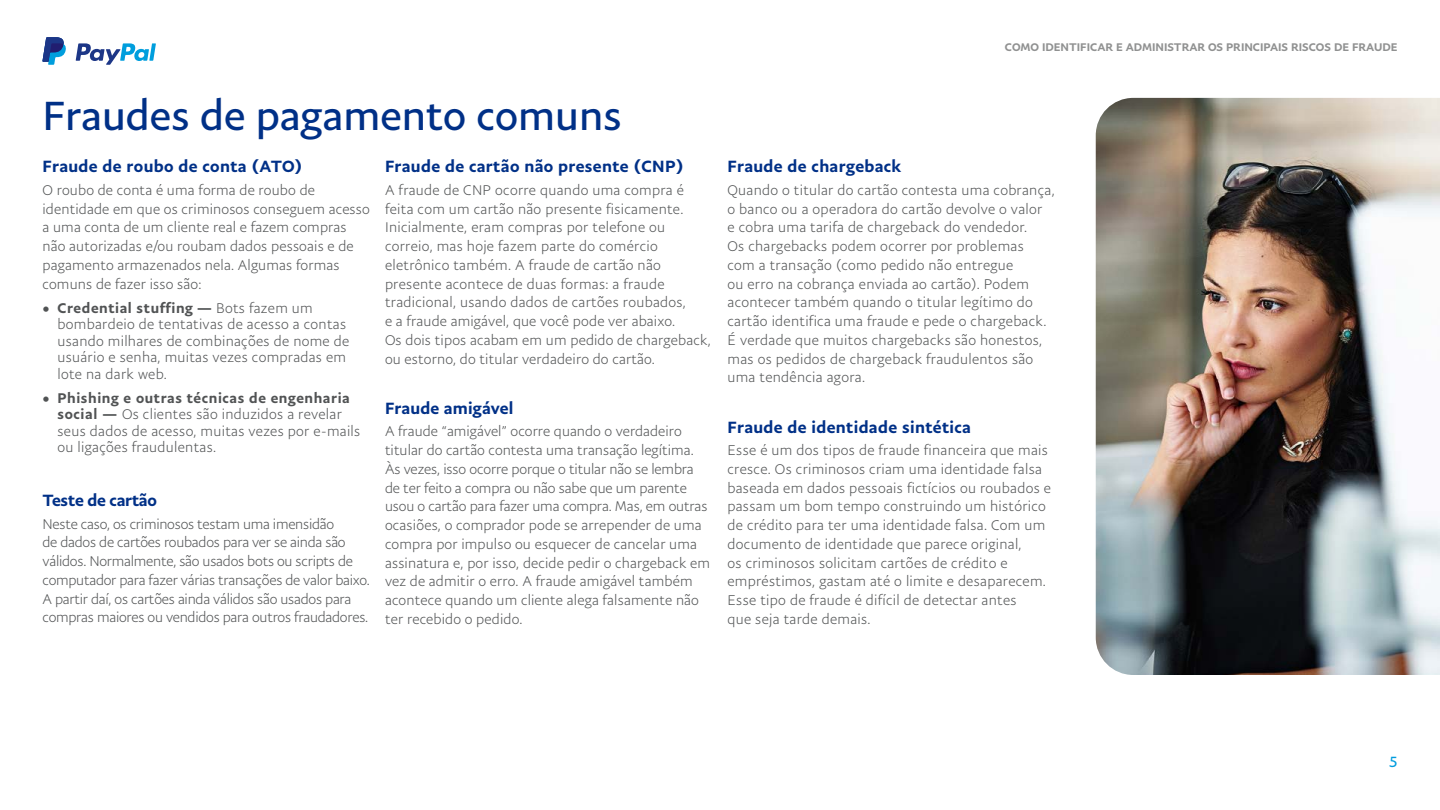
<style>
.page{position:relative;width:1440px;height:810px;background:#fff}
.page>*{position:absolute;margin:0;border:0;box-sizing:border-box;transform-origin:0 0}
.t1{font:41.25px "Pay Pal Sans Big";color:#003087}
.t2{font:500 16.5px "Pay Pal Sans Big";letter-spacing:.02em;color:#003087}
.t3{font:500 16.5px "Pay Pal Sans Big";letter-spacing:-.015em;color:#003087}
.t4{font:15px "Pay Pal Sans Big";color:#009cde}
.t5{font:300 14.25px/18.8px "Pay Pal Sans Big";letter-spacing:.02em;color:#515354}
.t6{font:300 14.25px/18.8px "Pay Pal Sans Big";letter-spacing:-.015em;color:#515354}
.t7{font:500 11.25px "Pay Pal Sans Big";color:#909191}
.s1{font-weight:500}
</style>
<div class="page">
<svg style="left:76px;top:43px;width:80px;height:22px"></svg>
<svg style="left:43px;top:37px;width:23px;height:28px"></svg>
<img style="left:1096px;top:98px;width:344px;height:577px">
<p class="t7" style="left:1005px;top:40px;width:394px">COMO IDENTIFICAR E ADMINISTRAR OS PRINCIPAIS RISCOS DE FRAUDE</p>
<h1 class="t1" style="left:43px;top:90px;width:581px">Fraudes de pagamento comuns</h1>
<p class="t2" style="left:43px;top:156px;width:262px">Fraude de roubo de conta (ATO)</p>
<p class="t5" style="left:43px;top:180px;width:329px">O roubo de conta é uma forma de roubo de identidade em que os criminosos conseguem acesso a uma conta de um cliente real e fazem compras não autorizadas e/ou roubam dados pessoais e de pagamento armazenados nela. Algumas formas comuns de fazer isso são:</p>
<p class="t5" style="left:58px;top:299px;width:293px;line-height:16.5px;text-indent:-15px"><span class="s1">• Credential stuffing —</span> Bots fazem um bombardeio de tentativas de acesso a contas usando milhares de combinações de nome de usuário e senha, muitas vezes compradas em lote na dark web.</p>
<p class="t5" style="left:58px;top:389px;width:304px;line-height:16.5px;text-indent:-15px"><span class="s1">• Phishing e outras técnicas de engenharia social —</span> Os clientes são induzidos a revelar seus dados de acesso, muitas vezes por e-mails ou ligações fraudulentas.</p>
<p class="t2" style="left:385px;top:156px;width:300px">Fraude de cartão não presente (CNP)</p>
<p class="t5" style="left:385px;top:180px;width:327px">A fraude de CNP ocorre quando uma compra é feita com um cartão não presente fisicamente.<br>Inicialmente, eram compras por telefone ou correio, mas hoje fazem parte do comércio eletrônico também. A fraude de cartão não presente acontece de duas formas: a fraude tradicional, usando dados de cartões roubados,<br>e a fraude amigável, que você pode ver abaixo.<br>Os dois tipos acabam em um pedido de chargeback, ou estorno, do titular verdadeiro do cartão.</p>
<p class="t2" style="left:385px;top:398px;width:130px">Fraude amigável</p>
<p class="t5" style="left:385px;top:422px;width:327px">A fraude “amigável” ocorre quando o verdadeiro titular do cartão contesta uma transação legítima.<br>Às vezes, isso ocorre porque o titular não se lembra de ter feito a compra ou não sabe que um parente usou o cartão para fazer uma compra. Mas, em outras ocasiões, o comprador pode se arrepender de uma compra por impulso ou esquecer de cancelar uma assinatura e, por isso, decide pedir o chargeback em vez de admitir o erro. A fraude amigável também acontece quando um cliente alega falsamente não ter recebido o pedido.</p>
<p class="t3" style="left:43px;top:490px;width:116px">Teste de cartão</p>
<p class="t6" style="left:43px;top:514px;width:329px">Neste caso, os criminosos testam uma imensidão<br>de dados de cartões roubados para ver se ainda são válidos. Normalmente, são usados bots ou scripts de computador para fazer várias transações de valor baixo.<br>A partir daí, os cartões ainda válidos são usados para compras maiores ou vendidos para outros fraudadores.</p>
<p class="t2" style="left:728px;top:156px;width:175px">Fraude de chargeback</p>
<p class="t5" style="left:728px;top:180px;width:329px">Quando o titular do cartão contesta uma cobrança, o banco ou a operadora do cartão devolve o valor<br>e cobra uma tarifa de chargeback do vendedor.<br>Os chargebacks podem ocorrer por problemas com a transação (como pedido não entregue<br>ou erro na cobrança enviada ao cartão). Podem acontecer também quando o titular legítimo do cartão identifica uma fraude e pede o chargeback.<br>É verdade que muitos chargebacks são honestos, mas os pedidos de chargeback fraudulentos são uma tendência agora.</p>
<p class="t2" style="left:728px;top:416px;width:245px">Fraude de identidade sintética</p>
<p class="t5" style="left:728px;top:441px;width:325px">Esse é um dos tipos de fraude financeira que mais cresce. Os criminosos criam uma identidade falsa baseada em dados pessoais fictícios ou roubados e passam um bom tempo construindo um histórico de crédito para ter uma identidade falsa. Com um documento de identidade que parece original,<br>os criminosos solicitam cartões de crédito e empréstimos, gastam até o limite e desaparecem.<br>Esse tipo de fraude é difícil de detectar antes<br>que seja tarde demais.</p>
<p class="t4" style="left:1390px;top:753px;width:9px">5</p>
</div>
